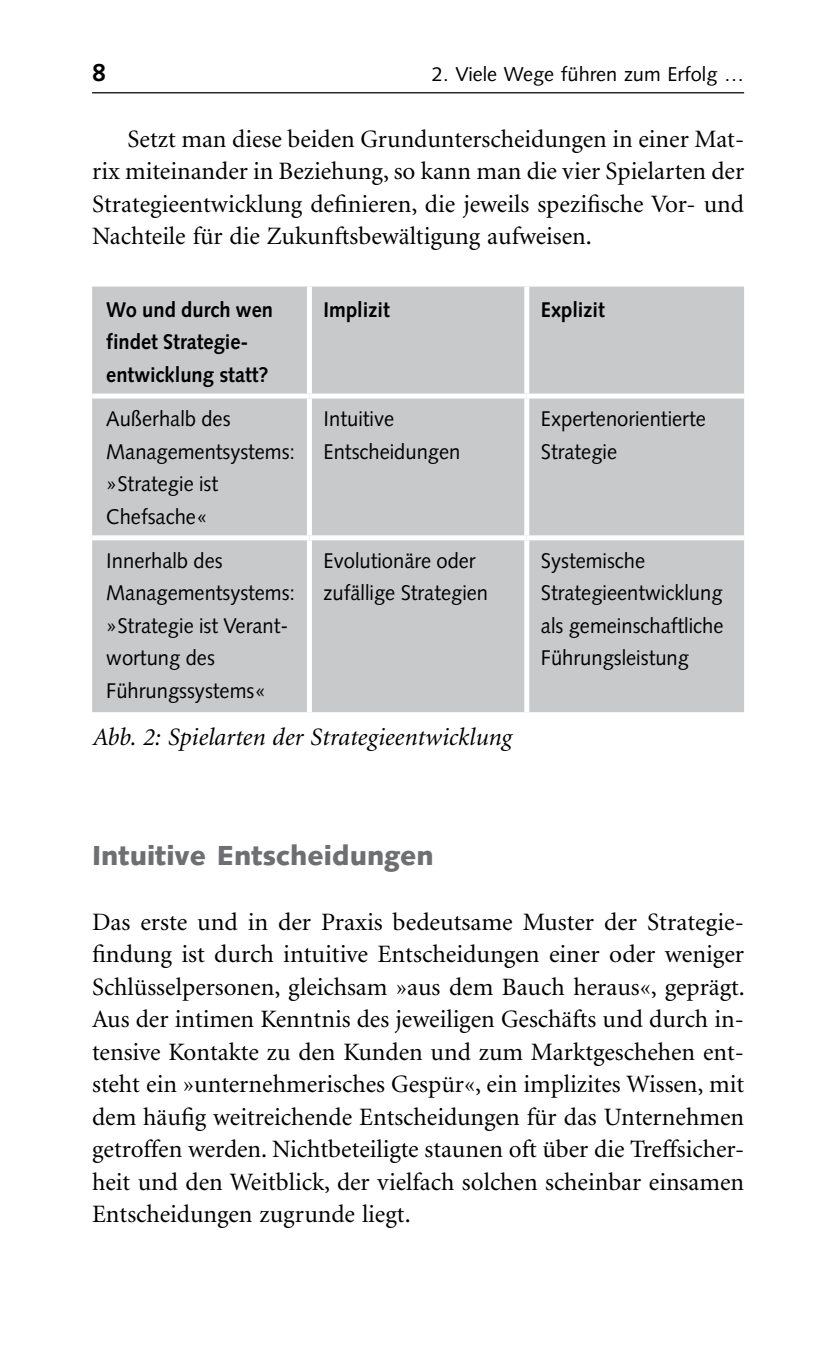
<style>
.page{position:relative;width:815px;height:1347px;background:#fff}
.page>*{position:absolute;margin:0;border:0;box-sizing:border-box;transform-origin:0 0}
.t1{font:900 27.5px "Syntax";color:#6d6f71}
.t2{font:25px/32.5px "Minion";color:#000;text-align:justify}
.t3{font:italic 25px "Minion";color:#000}
.t4{font:700 25px "Syntax";color:#000}
.t5{font:21.25px/32.5px "Syntax";color:#000;scale:.95 1}
.t6{font:700 21.25px/32.5px "Syntax";color:#000;scale:.95 1}
.t7{font:20px "Syntax";color:#000}
</style>
<div class="page">
<hr style="left:92px;top:92px;width:652px;height:1px;background:#000">
<div style="left:92px;top:286px;width:652px;height:426px;background:#c7c9ca"></div>
<div style="left:307px;top:286px;width:5px;height:107px;background:#fff"></div>
<div style="left:524px;top:286px;width:5px;height:107px;background:#fff"></div>
<div style="left:92px;top:393px;width:217px;height:5px;background:#fff"></div>
<div style="left:309px;top:393px;width:218px;height:5px;background:#fff"></div>
<div style="left:307px;top:398px;width:5px;height:137px;background:#fff"></div>
<div style="left:527px;top:393px;width:217px;height:5px;background:#fff"></div>
<div style="left:524px;top:398px;width:5px;height:137px;background:#fff"></div>
<div style="left:92px;top:535px;width:217px;height:5px;background:#fff"></div>
<div style="left:309px;top:535px;width:218px;height:5px;background:#fff"></div>
<div style="left:307px;top:540px;width:5px;height:172px;background:#fff"></div>
<div style="left:527px;top:535px;width:217px;height:5px;background:#fff"></div>
<div style="left:524px;top:540px;width:5px;height:172px;background:#fff"></div>
<p class="t4" style="left:92px;top:58px;width:15px">8</p>
<p class="t7" style="left:432px;top:62px;width:314px">2. Viele Wege führen zum Erfolg …</p>
<p class="t2" style="left:92px;top:123px;width:654px;text-indent:35px">Setzt man diese beiden Grundunterscheidungen in einer Mat&shy;rix miteinander in Beziehung, so kann man die vier Spielarten der Strategieentwicklung definieren, die jeweils spezifische Vor- und Nachteile für die Zukunftsbewältigung aufweisen.</p>
<p class="t6" style="left:106px;top:293px;width:177px">Wo und durch wen findet Strategie&shy;entwicklung statt?</p>
<p class="t6" style="left:324px;top:293px;width:71px">Implizit</p>
<p class="t6" style="left:541px;top:293px;width:69px">Explizit</p>
<p class="t5" style="left:106px;top:402px;width:200px">Außerhalb des<br>Managementsystems: »Strategie ist<br>Chefsache«</p>
<p class="t5" style="left:324px;top:402px;width:146px">Intuitive<br>Entscheidungen</p>
<p class="t5" style="left:541px;top:402px;width:175px">Expertenorientierte<br>Strategie</p>
<p class="t5" style="left:106px;top:544px;width:200px">Innerhalb des<br>Managementsystems: »Strategie ist Verant&shy;wortung des<br>Führungssystems«</p>
<p class="t5" style="left:324px;top:544px;width:175px">Evolutionäre oder zufällige Strategien</p>
<p class="t5" style="left:541px;top:544px;width:194px">Systemische<br>Strategieentwicklung als gemeinschaftliche<br>Führungsleistung</p>
<p class="t3" style="left:92px;top:724px;width:421px">Abb. 2: Spielarten der Strategieentwicklung</p>
<p class="t1" style="left:92px;top:839px;width:343px">Intuitive Entscheidungen</p>
<p class="t2" style="left:92px;top:906px;width:654px">Das erste und in der Praxis bedeutsame Muster der Strategie&shy;findung ist durch intuitive Entscheidungen einer oder weniger Schlüsselpersonen, gleichsam »aus dem Bauch heraus«, geprägt.<br>Aus der intimen Kenntnis des jeweiligen Geschäfts und durch in&shy;tensive Kontakte zu den Kunden und zum Marktgeschehen ent&shy;steht ein »unternehmerisches Gespür«, ein implizites Wissen, mit dem häufig weitreichende Entscheidungen für das Unternehmen getroffen werden. Nichtbeteiligte staunen oft über die Treffsicher&shy;heit und den Weitblick, der vielfach solchen scheinbar einsamen Entscheidungen zugrunde liegt.</p>
</div>
